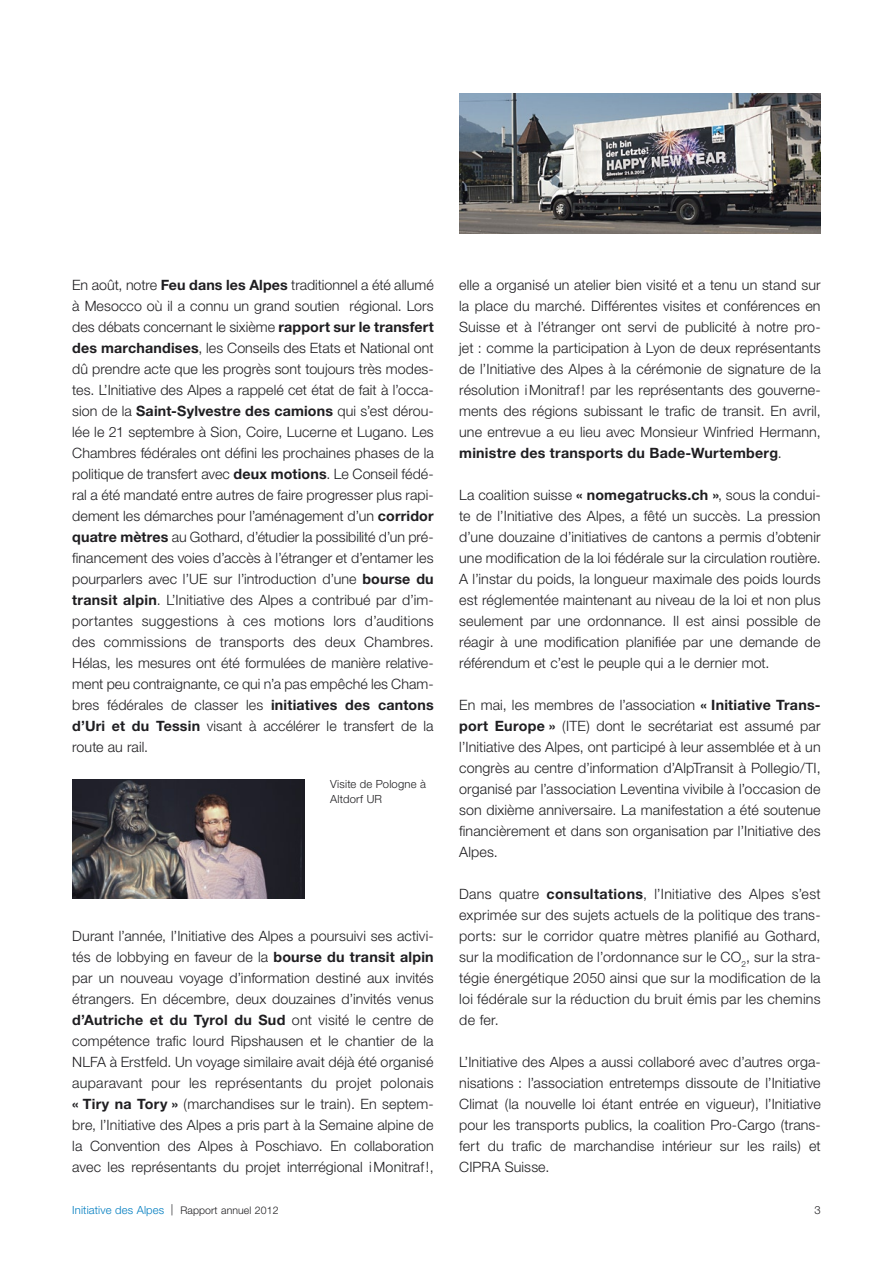
<style>
.page{position:relative;width:893px;height:1263px;background:#fff}
.page>*{position:absolute;margin:0;border:0;box-sizing:border-box;transform-origin:0 0}
.t1{font:300 14.25px/21px "Helvetica Neue";letter-spacing:.005em;color:#1f1e21;text-align:justify}
.t2{font:300 11.25px "Helvetica Neue";letter-spacing:.01em;color:#007dc0}
.t3{font:300 11.25px/15px "Helvetica Neue";letter-spacing:.015em;color:#1f1e21}
.s1{font-weight:700}
.s2{color:#1f1e21}
.s3{font-size:10.5px;color:#1f1e21}
</style>
<div class="page">
<img style="left:459px;top:94px;width:362px;height:140px">
<img style="left:72px;top:779px;width:233px;height:120px">
<p class="t1" style="left:72px;top:274px;width:363px;text-align:left">En août, notre <span class="s1">Feu dans les Alpes</span> traditionnel a été allumé à Mesocco où il a connu un grand soutien régional. Lors des débats concernant le sixième <span class="s1">rapport sur le transfert des marchandises</span>, les Conseils des Etats et National ont dû prendre acte que les progrès sont toujours très modes&shy;tes. L’Initiative des Alpes a rappelé cet état de fait à l’occa&shy;sion de la <span class="s1">Saint-Sylvestre des camions</span> qui s’est dérou&shy;lée le 21 septembre à Sion, Coire, Lucerne et Lugano. Les Chambres fédérales ont défini les prochaines phases de la politique de transfert avec <span class="s1">deux motions</span>. Le Conseil fédé&shy;ral a été mandaté entre autres de faire progresser plus rapi&shy;dement les démarches pour l’aménagement d’un <span class="s1">corridor quatre mètres</span> au Gothard, d’étudier la possibilité d’un pré&shy;financement des voies d’accès à l’étranger et d’entamer les pourparlers avec l’UE sur l’introduction d’une <span class="s1">bourse du transit alpin</span>. L’Initiative des Alpes a contribué par d’im&shy;portantes suggestions à ces motions lors d’auditions des commissions de transports des deux Chambres.<br>Hélas, les mesures ont été formulées de manière relative&shy;ment peu contraignante, ce qui n’a pas empêché les Cham&shy;bres fédérales de classer les <span class="s1">initiatives des cantons d’Uri et du Tessin</span> visant à accélérer le transfert de la route au rail.</p>
<p class="t3" style="left:330px;top:776px;width:97px">Visite de Pologne à<br>Altdorf UR</p>
<p class="t1" style="left:72px;top:925px;width:363px">Durant l’année, l’Initiative des Alpes a poursuivi ses activi&shy;tés de lobbying en faveur de la <span class="s1">bourse du transit alpin </span>par un nouveau voyage d’information destiné aux invités étrangers. En décembre, deux douzaines d’invités venus <span class="s1">d’Autriche et du Tyrol du Sud</span> ont visité le centre de compétence trafic lourd Ripshausen et le chantier de la NLFA à Erstfeld. Un voyage similaire avait déjà été organisé auparavant pour les représentants du projet polonais <span class="s1">« Tiry na Tory »</span> (marchandises sur le train). En septem&shy;bre, l’Initiative des Alpes a pris part à la Semaine alpine de la Convention des Alpes à Poschiavo. En collaboration avec les représentants du projet interrégional iMonitraf!,</p>
<p class="t1" style="left:459px;top:274px;width:363px">elle a organisé un atelier bien visité et a tenu un stand sur la place du marché. Différentes visites et conférences en Suisse et à l’étranger ont servi de publicité à notre pro&shy;jet : comme la participation à Lyon de deux représentants de l’Initiative des Alpes à la cérémonie de signature de la résolution iMonitraf! par les représentants des gouverne&shy;ments des régions subissant le trafic de transit. En avril, une entrevue a eu lieu avec Monsieur Winfried Hermann, <span class="s1">ministre des transports du Bade-Wurtemberg</span>.</p>
<p class="t1" style="left:459px;top:484px;width:363px">La coalition suisse <span class="s1">« nomegatrucks.ch »</span>, sous la condui&shy;te de l’Initiative des Alpes, a fêté un succès. La pression d’une douzaine d’initiatives de cantons a permis d’obtenir une modification de la loi fédérale sur la circulation routière.<br>A l’instar du poids, la longueur maximale des poids lourds est réglementée maintenant au niveau de la loi et non plus seulement par une ordonnance. Il est ainsi possible de réagir à une modification planifiée par une demande de référendum et c’est le peuple qui a le dernier mot.</p>
<p class="t1" style="left:459px;top:694px;width:363px">En mai, les membres de l’association <span class="s1">« Initiative Trans&shy;port Europe »</span> (ITE) dont le secrétariat est assumé par l’Initiative des Alpes, ont participé à leur assemblée et à un congrès au centre d’information d’AlpTransit à Pollegio/TI, organisé par l’association Leventina vivibile à l’occasion de son dixième anniversaire. La manifestation a été soutenue financièrement et dans son organisation par l’Initiative des Alpes.</p>
<p class="t1" style="left:459px;top:883px;width:363px">Dans quatre <span class="s1">consultations</span>, l’Initiative des Alpes s’est exprimée sur des sujets actuels de la politique des trans&shy;ports: sur le corridor quatre mètres planifié au Gothard, sur la modification de l’ordonnance sur le CO<sub>2</sub>, sur la stra&shy;tégie énergétique 2050 ainsi que sur la modification de la loi fédérale sur la réduction du bruit émis par les chemins de fer.</p>
<p class="t1" style="left:459px;top:1051px;width:363px">L’Initiative des Alpes a aussi collaboré avec d’autres orga&shy;nisations : l’association entretemps dissoute de l’Initiative Climat (la nouvelle loi étant entrée en vigueur), l’Initiative pour les transports publics, la coalition Pro-Cargo (trans&shy;fert du trafic de marchandise intérieur sur les rails) et CIPRA Suisse.</p>
<p class="t2" style="left:72px;top:1203px;width:208px">Initiative des Alpes <span class="s2">|</span> <span class="s3">Rapport annuel 2012</span></p>
<p class="t3" style="left:814px;top:1202px;width:8px">3</p>
</div>
